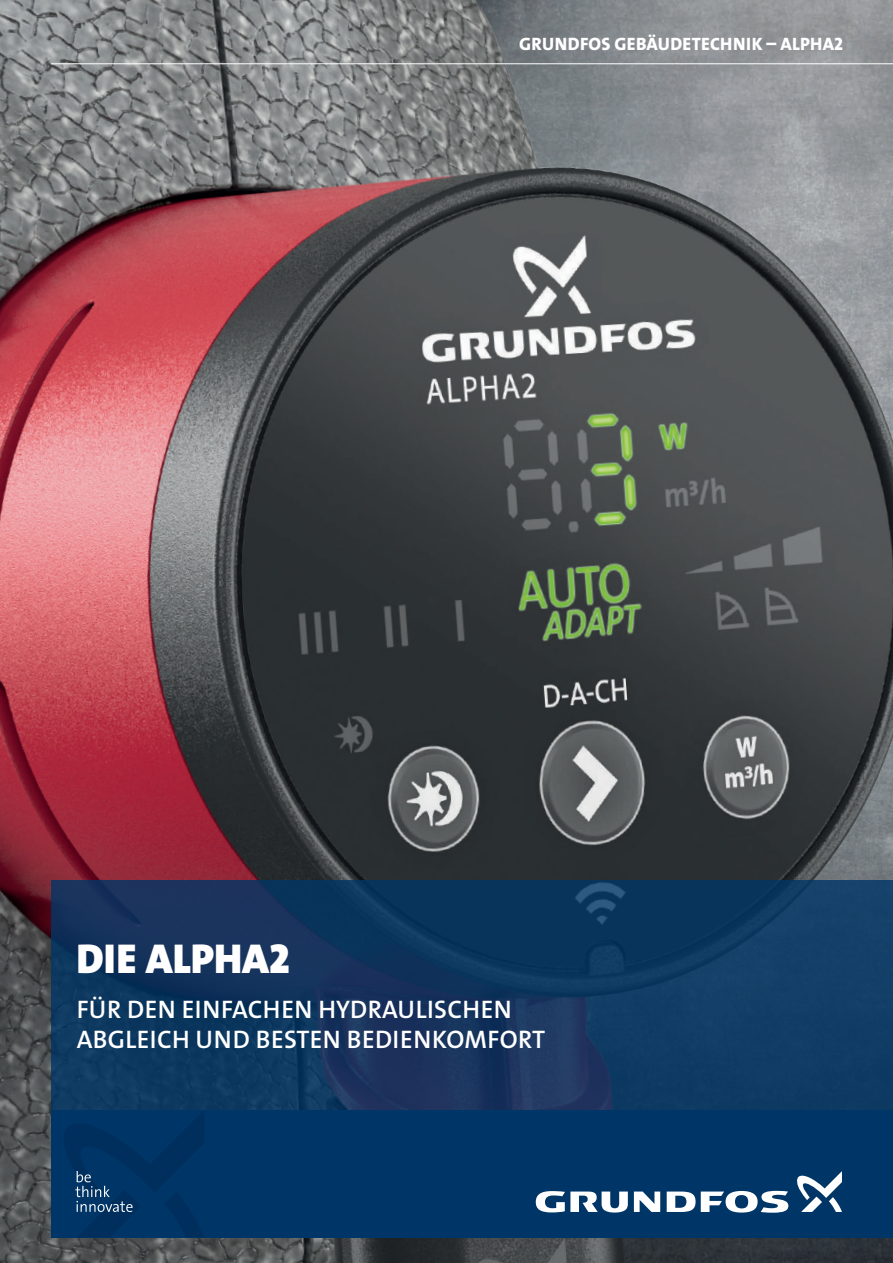
<style>
.page{position:relative;width:893px;height:1263px;background:#fff}
.page>*{position:absolute;margin:0;border:0;box-sizing:border-box;transform-origin:0 0}
.t1{font:42px "Grundfos The Sans V2 OT 9 BL";color:#fff}
.t2{font:25.5px/30.6px "Grundfos The Sans V2 OT 6 SB";letter-spacing:.015em;color:#fff}
.t3{font:18px "Grundfos The Sans V2 OT 8 XB";letter-spacing:.015em;color:#fff}
</style>
<div class="page">
<img style="left:0;top:0;width:893px;height:1263px">
<div style="left:51px;top:1110px;width:842px;height:127px;background:#003667"></div>
<svg style="left:634px;top:1191px;width:26px;height:21px"></svg>
<svg style="left:536px;top:1191px;width:92px;height:21px"></svg>
<svg style="left:667px;top:1191px;width:121px;height:22px"></svg>
<svg style="left:797px;top:1171px;width:45px;height:41px"></svg>
<svg style="left:75px;top:1171px;width:58px;height:41px"></svg>
<svg style="left:51px;top:880px;width:842px;height:230px;background:#11375f"></svg>
<hr style="left:51px;top:63px;width:842px;height:1px;background:#fff">
<p class="t3" style="left:519px;top:32px;width:325px">GRUNDFOS GEBÄUDETECHNIK – ALPHA2</p>
<h1 class="t1" style="left:77px;top:932px;width:215px">DIE ALPHA2</h1>
<p class="t2" style="left:77px;top:994px;width:470px">FÜR DEN EINFACHEN HYDRAULISCHEN<br>ABGLEICH UND BESTEN BEDIENKOMFORT</p>
</div>
